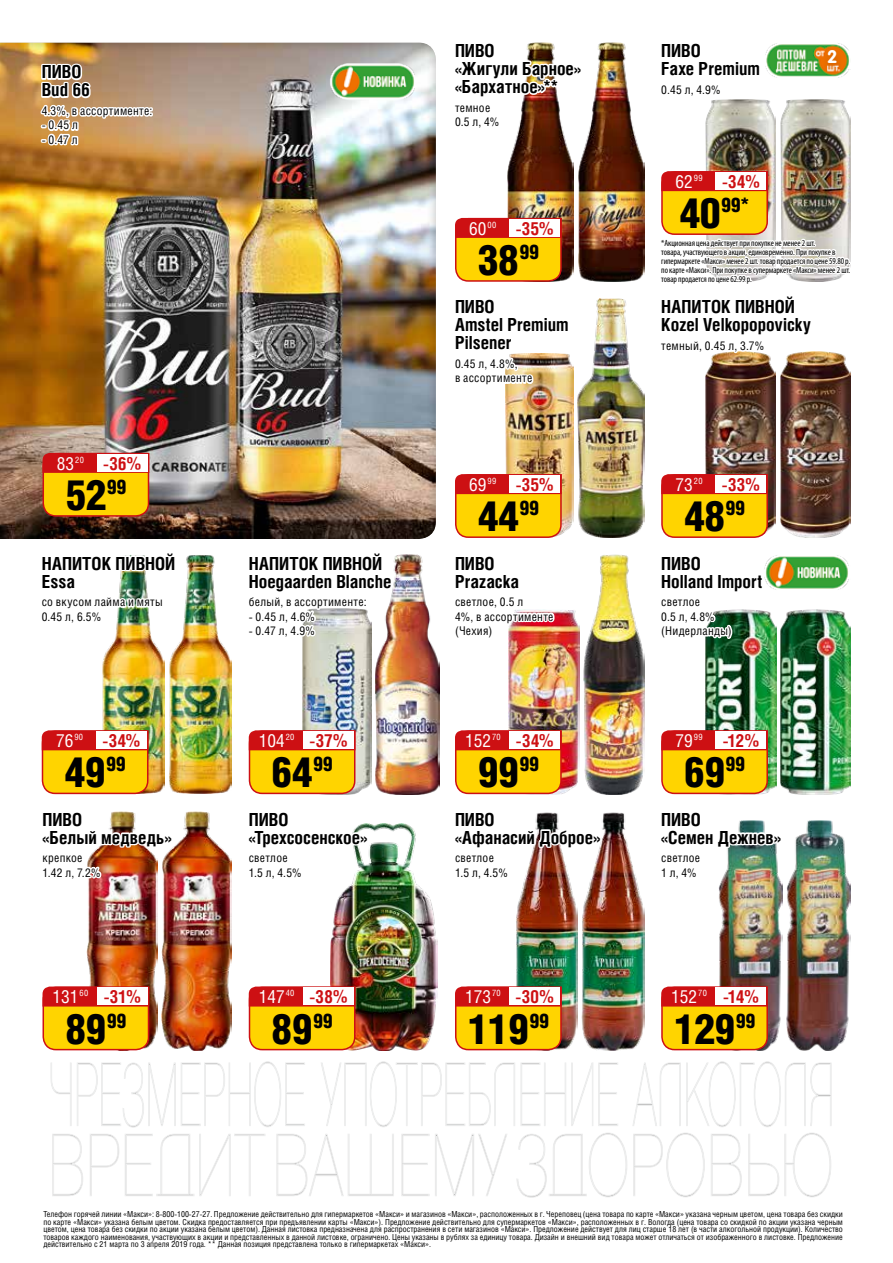
<style>
.page{position:relative;width:893px;height:1263px;background:#fff}
.page>*{position:absolute;margin:0;border:0;box-sizing:border-box;transform-origin:0 0}
.t1{font:900 42px "Helios Cond";letter-spacing:-.02em;color:#000}
.t2{font:900 20.1px "Helios Cond";color:#000}
.t3{font:700 18px/18px "Helios Cond";color:#000}
.t4{font:700 18px "Helios Cond";letter-spacing:-.005em;color:#cd1013}
.t5{font:700 18px "Rotonda C";color:#fff}
.t6{font:12px/14.4px "Helios Cond";letter-spacing:.025em;color:#000}
.t7{font:condensed 9px/9px "Myriad Pro";letter-spacing:-.01em;color:#000}
.t8{font:8.25px/7.5px "Helios Cond";color:#000;text-align:justify}
.s1{font-family:"Helios Cond C";font-weight:400;color:#fff}
.s2{font-size:42px}
</style>
<div class="page">
<svg style="left:52px;top:1133px;width:779px;height:64px"></svg>
<svg style="left:51px;top:1061px;width:780px;height:66px"></svg>
<div style="left:0;top:32px;width:450px;height:508px;background:#000;opacity:.3"></div>
<img style="left:509px;top:610px;width:70px;height:120px">
<img style="left:583px;top:555px;width:61px;height:239px">
<img style="left:706px;top:612px;width:70px;height:118px">
<img style="left:780px;top:609px;width:70px;height:185px">
<img style="left:705px;top:100px;width:71px;height:37px">
<img style="left:780px;top:100px;width:70px;height:37px">
<svg style="left:38px;top:53px;width:115px;height:94px"></svg>
<svg style="left:42px;top:452px;width:108px;height:65px;background:#ed9f09"></svg>
<div style="left:97px;top:454px;width:51px;height:18px;background:#fff"></div>
<img style="left:506px;top:364px;width:68px;height:170px">
<img style="left:578px;top:299px;width:66px;height:239px">
<img style="left:505px;top:353px;width:66px;height:37px">
<svg style="left:455px;top:473px;width:107px;height:167px"></svg>
<div style="left:509px;top:475px;width:51px;height:18px;background:#fff"></div>
<img style="left:330px;top:824px;width:108px;height:226px">
<svg style="left:248px;top:986px;width:108px;height:65px;background:#f1a30d"></svg>
<div style="left:303px;top:987px;width:51px;height:18px;background:#fff"></div>
<img style="left:718px;top:882px;width:64px;height:165px">
<img style="left:786px;top:821px;width:64px;height:229px">
<img style="left:661px;top:730px;width:123px;height:152px">
<svg style="left:661px;top:986px;width:108px;height:65px;background:#efa20d"></svg>
<div style="left:716px;top:987px;width:50px;height:18px;background:#fff"></div>
<img style="left:508px;top:132px;width:66px;height:149px">
<img style="left:578px;top:43px;width:66px;height:238px">
<img style="left:517px;top:42px;width:67px;height:90px">
<svg style="left:455px;top:217px;width:107px;height:65px;background:#efa20a"></svg>
<div style="left:509px;top:219px;width:51px;height:18px;background:#fff"></div>
<img style="left:87px;top:882px;width:70px;height:164px">
<img style="left:161px;top:811px;width:71px;height:239px">
<svg style="left:42px;top:986px;width:108px;height:65px;background:#f0a20c"></svg>
<div style="left:97px;top:987px;width:51px;height:18px;background:#fff"></div>
<img style="left:516px;top:882px;width:62px;height:168px">
<img style="left:582px;top:812px;width:62px;height:238px">
<img style="left:455px;top:730px;width:149px;height:152px">
<svg style="left:455px;top:986px;width:107px;height:65px;background:#f0a20b"></svg>
<div style="left:509px;top:987px;width:51px;height:18px;background:#fff"></div>
<img style="left:705px;top:366px;width:71px;height:164px">
<img style="left:780px;top:366px;width:70px;height:172px">
<img style="left:302px;top:641px;width:69px;height:89px">
<img style="left:375px;top:555px;width:64px;height:239px">
<svg style="left:302px;top:555px;width:92px;height:86px"></svg>
<svg style="left:248px;top:730px;width:123px;height:152px"></svg>
<div style="left:303px;top:731px;width:51px;height:18px;background:#fff"></div>
<img style="left:102px;top:630px;width:62px;height:100px">
<img style="left:169px;top:555px;width:63px;height:239px">
<img style="left:116px;top:555px;width:61px;height:75px">
<img style="left:41px;top:730px;width:134px;height:152px">
<div style="left:96px;top:731px;width:51px;height:18px;background:#fff"></div>
<img style="left:769px;top:555px;width:80px;height:35px">
<img style="left:330px;top:64px;width:87px;height:36px">
<svg style="left:661px;top:473px;width:108px;height:169px"></svg>
<img style="left:765px;top:43px;width:85px;height:35px">
<div style="left:820px;top:45px;width:25px;height:31px;background:#000;opacity:.2"></div>
<img style="left:661px;top:137px;width:190px;height:229px">
<h3 class="t3" style="left:42px;top:62px;width:50px">ПИВО<br>Bud 66</h3>
<h3 class="t6" style="left:42px;top:103px;width:112px">4.3%, в ассортименте:</h3>
<h3 class="t6" style="left:42px;top:118px;width:38px">- 0.45 л</h3>
<h3 class="t6" style="left:42px;top:132px;width:37px">- 0.47 л</h3>
<h3 class="t3" style="left:455px;top:41px;width:127px">ПИВО<br>«Жигули Барное» «Бархатное»**</h3>
<h3 class="t6" style="left:455px;top:100px;width:46px">темное<br>0.5 л, 4%</h3>
<h3 class="t3" style="left:661px;top:41px;width:100px">ПИВО<br>Faxe Premium</h3>
<h3 class="t6" style="left:661px;top:82px;width:61px">0.45 л, 4.9%</h3>
<h3 class="t5" style="left:827px;top:46px;width:12px">2</h3>
<h3 class="t4" style="left:675px;top:171px;width:86px"><span class="s1">62</span><sup>99</sup> -34%</h3>
<h3 class="t4" style="left:469px;top:217px;width:86px"><span class="s1">60</span><sup>00</sup> -35%</h3>
<h2 class="t2" style="left:679px;top:194px;width:72px"><span class="s2">40</span>99*</h2>
<h1 class="t1" style="left:478px;top:236px;width:63px">38<sup>99</sup></h1>
<p class="t7" style="left:661px;top:238px;width:191px">*Акционная цена действует при покупке не менее 2 шт.<br>товара, участвующего в акции, единовременно. При покупке в гипермаркете «Макси» менее 2 шт. товар продается по цене 59.80 р. по карте «Макси». При покупке в супермаркете «Макси» менее 2 шт. товар продается по цене 62.99 р.</p>
<h3 class="t3" style="left:455px;top:297px;width:115px">ПИВО<br>Amstel Premium<br>Pilsener</h3>
<h3 class="t6" style="left:455px;top:356px;width:79px">0.45 л, 4.8%,<br>в ассортименте</h3>
<h3 class="t3" style="left:661px;top:297px;width:151px">НАПИТОК ПИВНОЙ<br>Kozel Velkopopovicky</h3>
<h3 class="t6" style="left:661px;top:338px;width:105px">темный, 0.45 л, 3.7%</h3>
<h3 class="t4" style="left:57px;top:452px;width:86px"><span class="s1">83</span><sup>20</sup> -36%</h3>
<h1 class="t1" style="left:65px;top:471px;width:63px">52<sup>99</sup></h1>
<h3 class="t4" style="left:469px;top:474px;width:86px"><span class="s1">69</span><sup>99</sup> -35%</h3>
<h1 class="t1" style="left:478px;top:492px;width:63px">44<sup>99</sup></h1>
<h3 class="t4" style="left:676px;top:474px;width:86px"><span class="s1">73</span><sup>20</sup> -33%</h3>
<h1 class="t1" style="left:684px;top:492px;width:63px">48<sup>99</sup></h1>
<h3 class="t3" style="left:42px;top:554px;width:135px">НАПИТОК ПИВНОЙ<br>Essa</h3>
<h3 class="t6" style="left:42px;top:594px;width:123px">со вкусом лайма и мяты<br>0.45 л, 6.5%</h3>
<h3 class="t3" style="left:249px;top:554px;width:144px">НАПИТОК ПИВНОЙ<br>Hoegaarden Blanche</h3>
<h3 class="t6" style="left:249px;top:594px;width:119px">белый, в ассортименте:</h3>
<h3 class="t6" style="left:249px;top:609px;width:68px">- 0.45 л, 4.6%</h3>
<h3 class="t6" style="left:249px;top:623px;width:68px">- 0.47 л, 4.9%</h3>
<h3 class="t3" style="left:455px;top:554px;width:66px">ПИВО<br>Prazacka</h3>
<h3 class="t6" style="left:455px;top:594px;width:100px">светлое, 0.5 л<br>4%, в ассортименте (Чехия)</h3>
<h3 class="t3" style="left:661px;top:554px;width:102px">ПИВО<br>Holland Import</h3>
<h3 class="t6" style="left:661px;top:594px;width:72px">светлое<br>0.5 л, 4.8% (Нидерланды)</h3>
<h3 class="t4" style="left:56px;top:730px;width:86px"><span class="s1">76</span><sup>90</sup> -34%</h3>
<h3 class="t4" style="left:259px;top:730px;width:90px"><span class="s1">104</span><sup>20</sup> -37%</h3>
<h3 class="t4" style="left:465px;top:730px;width:90px"><span class="s1">152</span><sup>70</sup> -34%</h3>
<h3 class="t4" style="left:675px;top:730px;width:85px"><span class="s1">79</span><sup>99</sup> -12%</h3>
<h1 class="t1" style="left:65px;top:748px;width:63px">49<sup>99</sup></h1>
<h1 class="t1" style="left:272px;top:748px;width:63px">64<sup>99</sup></h1>
<h1 class="t1" style="left:478px;top:748px;width:63px">99<sup>99</sup></h1>
<h1 class="t1" style="left:684px;top:748px;width:63px">69<sup>99</sup></h1>
<h3 class="t3" style="left:43px;top:810px;width:130px">ПИВО<br>«Белый медведь»</h3>
<h3 class="t6" style="left:43px;top:851px;width:60px">крепкое<br>1.42 л, 7.2%</h3>
<h3 class="t3" style="left:249px;top:810px;width:120px">ПИВО «Трехсосенское»</h3>
<h3 class="t6" style="left:249px;top:851px;width:55px">светлое<br>1.5 л, 4.5%</h3>
<h3 class="t3" style="left:455px;top:810px;width:147px">ПИВО<br>«Афанасий Доброе»</h3>
<h3 class="t6" style="left:455px;top:851px;width:55px">светлое<br>1.5 л, 4.5%</h3>
<h3 class="t3" style="left:661px;top:810px;width:121px">ПИВО<br>«Семен Дежнев»</h3>
<h3 class="t6" style="left:661px;top:851px;width:40px">светлое<br>1 л, 4%</h3>
<h3 class="t4" style="left:52px;top:986px;width:90px"><span class="s1">131</span><sup>60</sup> -31%</h3>
<h3 class="t4" style="left:259px;top:986px;width:90px"><span class="s1">147</span><sup>40</sup> -38%</h3>
<h3 class="t4" style="left:465px;top:986px;width:90px"><span class="s1">173</span><sup>70</sup> -30%</h3>
<h3 class="t4" style="left:671px;top:986px;width:89px"><span class="s1">152</span><sup>70</sup> -14%</h3>
<h1 class="t1" style="left:65px;top:1005px;width:63px">89<sup>99</sup></h1>
<h1 class="t1" style="left:272px;top:1005px;width:63px">89<sup>99</sup></h1>
<h1 class="t1" style="left:468px;top:1005px;width:83px">119<sup>99</sup></h1>
<h1 class="t1" style="left:674px;top:1005px;width:83px">129<sup>99</sup></h1>
<p class="t8" style="left:43px;top:1210px;width:801px">Телефон горячей линии «Макси»: 8-800-100-27-27. Предложение действительно для гипермаркетов «Макси» и магазинов «Макси», расположенных в г. Череповец (цена товара по карте «Макси» указана черным цветом, цена товара без скидки по карте «Макси» указана белым цветом. Скидка предоставляется при предъявлении карты «Макси»). Предложение действительно для супермаркетов «Макси», расположенных в г. Вологда (цена товара со скидкой по акции указана черным цветом, цена товара без скидки по акции указана белым цветом). Данная листовка предназначена для распространения в сети магазинов «Макси». Предложение действует для лиц старше 18 лет (в части алкогольной продукции). Количество товаров каждого наименования, участвующих в акции и представленных в данной листовке, ограничено. Цены указаны в рублях за единицу товара. Дизайн и внешний вид товара может отличаться от изображенного в листовке. Предложение действительно с 21 марта по 3 апреля 2019 года. ** Данная позиция представлена только в гипермаркетах «Макси».</p>
</div>
